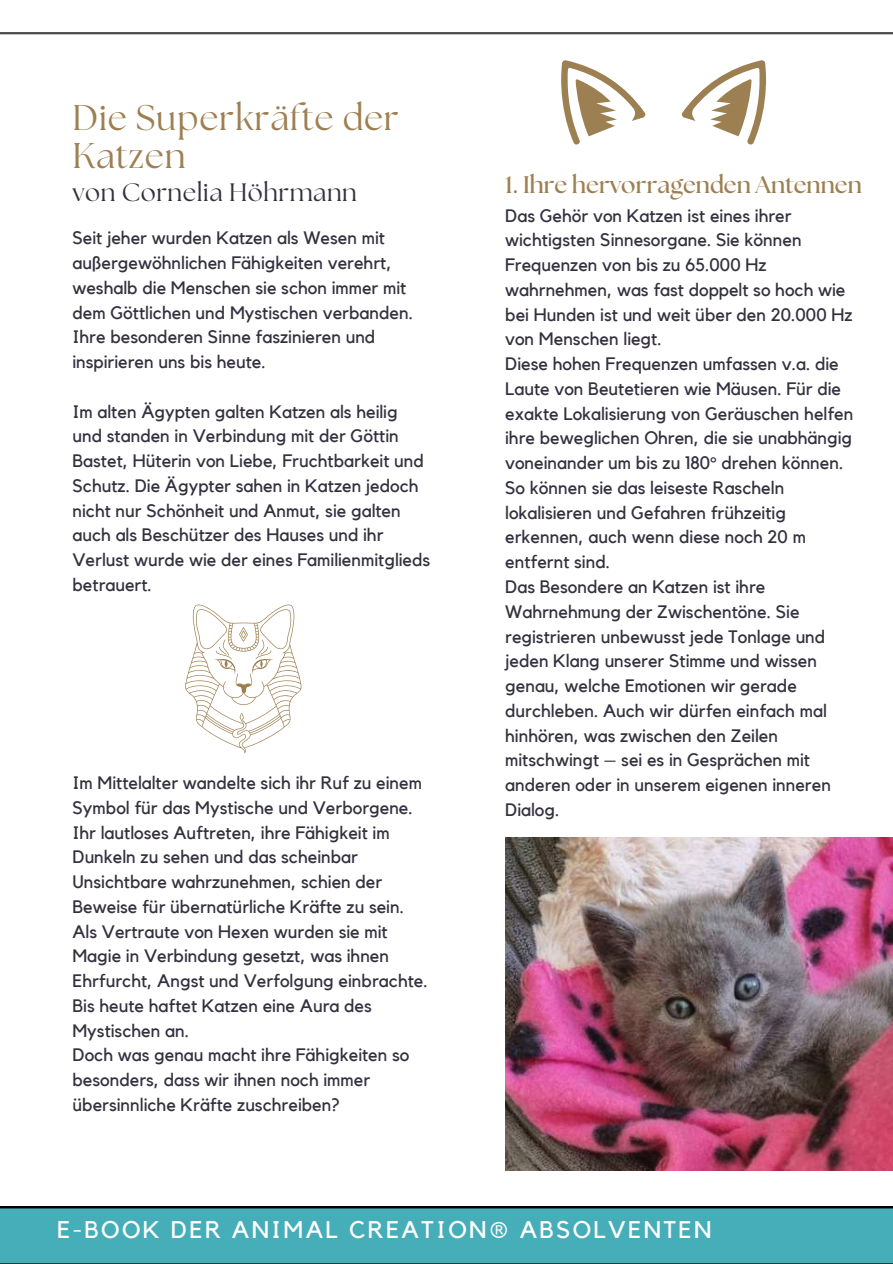
<style>
.page{position:relative;width:893px;height:1264px;background:#fff}
.page>*{position:absolute;margin:0;border:0;box-sizing:border-box;transform-origin:0 0}
.t1{font:35.55px/38.2px "The Seasons";letter-spacing:.02em;color:#9d8052}
.t2{font:25.05px "The Seasons";letter-spacing:.02em;color:#34303e}
.t3{font:24px "Kollektif";letter-spacing:.1em;color:#fff}
.t4{font:700 24px "The Seasons";color:#9d8052}
.t5{font:18px/24.8px "Kollektif";color:#34303e}
</style>
<div class="page">
<hr style="left:0;top:32px;width:892px;height:2px;background:#4a4a48">
<div style="left:0;top:1206px;width:892px;height:57px;background:#46aeb9"></div>
<img style="left:505px;top:837px;width:387px;height:333px">
<svg style="left:185px;top:604px;width:116px;height:149px"></svg>
<svg style="left:561px;top:60px;width:205px;height:85px"></svg>
<h1 class="t1" style="left:72px;top:98px;width:328px">Die Superkräfte der<br>Katzen</h1>
<h2 class="t2" style="left:72px;top:175px;width:286px">von Cornelia Höhrmann</h2>
<h3 class="t4" style="left:505px;top:169px;width:358px">1. Ihre hervorragenden Antennen</h3>
<p class="t5" style="left:505px;top:203px;width:350px">Das Gehör von Katzen ist eines ihrer wichtigsten Sinnesorgane. Sie können Frequenzen von bis zu 65.000 Hz wahrnehmen, was fast doppelt so hoch wie bei Hunden ist und weit über den 20.000 Hz von Menschen liegt.<br>Diese hohen Frequenzen umfassen v.a. die Laute von Beutetieren wie Mäusen. Für die exakte Lokalisierung von Geräuschen helfen ihre beweglichen Ohren, die sie unabhängig voneinander um bis zu 180° drehen können.<br>So können sie das leiseste Rascheln lokalisieren und Gefahren frühzeitig erkennen, auch wenn diese noch 20 m entfernt sind.<br>Das Besondere an Katzen ist ihre Wahrnehmung der Zwischentöne. Sie registrieren unbewusst jede Tonlage und jeden Klang unserer Stimme und wissen genau, welche Emotionen wir gerade durchleben. Auch wir dürfen einfach mal hinhören, was zwischen den Zeilen mitschwingt – sei es in Gesprächen mit anderen oder in unserem eigenen inneren Dialog.</p>
<p class="t5" style="left:72px;top:226px;width:342px">Seit jeher wurden Katzen als Wesen mit außergewöhnlichen Fähigkeiten verehrt, weshalb die Menschen sie schon immer mit dem Göttlichen und Mystischen verbanden.<br>Ihre besonderen Sinne faszinieren und inspirieren uns bis heute.</p>
<p class="t5" style="left:72px;top:399px;width:359px">Im alten Ägypten galten Katzen als heilig und standen in Verbindung mit der Göttin Bastet, Hüterin von Liebe, Fruchtbarkeit und Schutz. Die Ägypter sahen in Katzen jedoch nicht nur Schönheit und Anmut, sie galten auch als Beschützer des Hauses und ihr Verlust wurde wie der eines Familienmitglieds betrauert.</p>
<p class="t5" style="left:72px;top:770px;width:357px">Im Mittelalter wandelte sich ihr Ruf zu einem Symbol für das Mystische und Verborgene.<br>Ihr lautloses Auftreten, ihre Fähigkeit im Dunkeln zu sehen und das scheinbar Unsichtbare wahrzunehmen, schien der Beweise für übernatürliche Kräfte zu sein.<br>Als Vertraute von Hexen wurden sie mit Magie in Verbindung gesetzt, was ihnen Ehrfurcht, Angst und Verfolgung einbrachte.<br>Bis heute haftet Katzen eine Aura des Mystischen an.<br>Doch was genau macht ihre Fähigkeiten so besonders, dass wir ihnen noch immer übersinnliche Kräfte zuschreiben?</p>
<h3 class="t3" style="left:57px;top:1215px;width:655px">E-BOOK DER ANIMAL CREATION® ABSOLVENTEN</h3>
</div>
